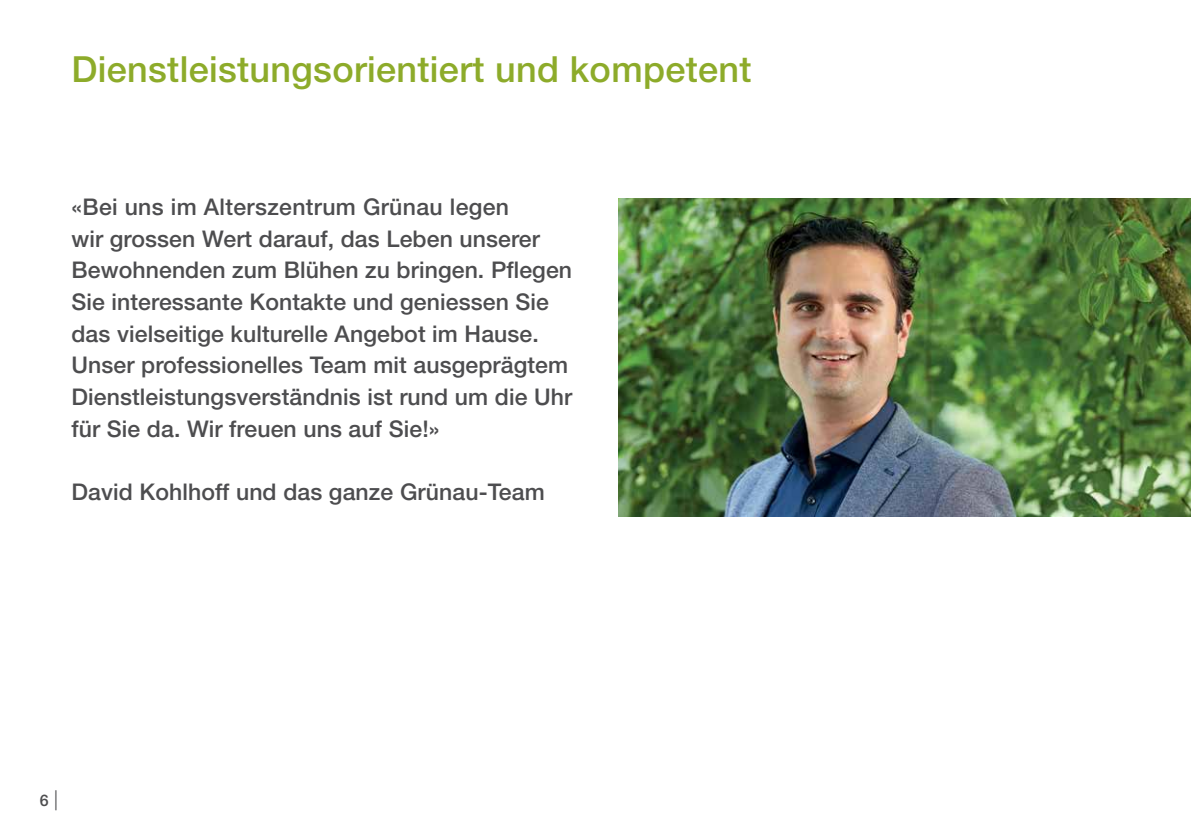
<style>
.page{position:relative;width:1191px;height:840px;background:#fff}
.page>*{position:absolute;margin:0;border:0;box-sizing:border-box;transform-origin:0 0}
.t1{font:500 36px "Helvetica Neue LT Std";letter-spacing:.01em;color:#8dab2a}
.t2{font:500 23px/31.6px "Helvetica Neue LT Std";letter-spacing:.005em;color:#4d4d4f}
.t3{font:500 16px "Helvetica Neue LT Std";color:#4d4d4f}
.s1{font-weight:300;font-size:20px}
</style>
<div class="page">
<img style="left:618px;top:198px;width:573px;height:318px">
<h1 class="t1" style="left:71px;top:48px;width:681px">Dienstleistungsorientiert und kompetent</h1>
<p class="t2" style="left:71px;top:191px;width:502px">«Bei uns im Alterszentrum Grünau legen<br>wir grossen Wert darauf, das Leben unserer Bewohnenden zum Blühen zu bringen. Pflegen Sie interessante Kontakte und geniessen Sie das vielseitige kulturelle Angebot im Hause.<br>Unser professionelles Team mit ausgeprägtem Dienstleistungsverständnis ist rund um die Uhr für Sie da. Wir freuen uns auf Sie!»</p>
<p class="t2" style="left:71px;top:475px;width:475px">David Kohlhoff und das ganze Grünau-Team</p>
<p class="t3" style="left:40px;top:790px;width:20px">6 <span class="s1">|</span></p>
</div>
